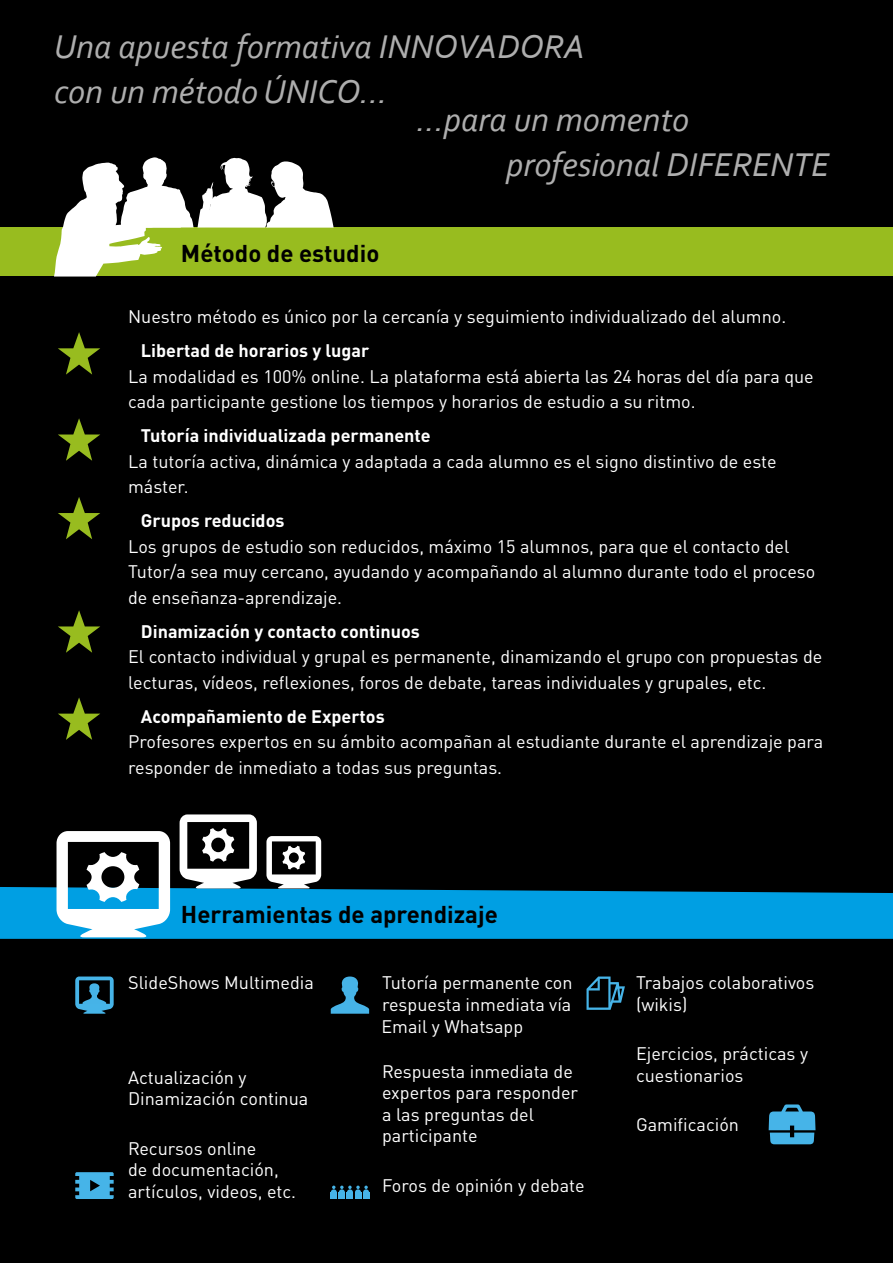
<style>
.page{position:relative;width:893px;height:1263px;background:#000}
.page>*{position:absolute;margin:0;border:0;box-sizing:border-box;transform-origin:0 0}
.t1{font:italic 34.5px/45px "Corbel";color:#aeaeae}
.t2{font:700 24px "DIN Pro";color:#000}
.t3{font:18px/21.6px "DIN Pro";color:#fff}
.t4{font:700 18px "DIN Pro";color:#fff}
</style>
<div class="page">
<div style="left:0;top:227px;width:893px;height:49px;background:#98bc1f"></div>
<svg style="left:331px;top:1185px;width:38px;height:13px"></svg>
<svg style="left:54px;top:157px;width:280px;height:120px"></svg>
<svg style="left:586px;top:976px;width:39px;height:34px"></svg>
<svg style="left:769px;top:1104px;width:46px;height:40px"></svg>
<svg style="left:0;top:887px;width:893px;height:52px;background:#0095d4"></svg>
<svg style="left:57px;top:831px;width:113px;height:106px"></svg>
<svg style="left:180px;top:814px;width:77px;height:74px"></svg>
<svg style="left:266px;top:836px;width:55px;height:52px"></svg>
<svg style="left:58px;top:332px;width:42px;height:43px"></svg>
<svg style="left:58px;top:418px;width:42px;height:43px"></svg>
<svg style="left:58px;top:497px;width:42px;height:42px"></svg>
<svg style="left:58px;top:610px;width:42px;height:43px"></svg>
<svg style="left:58px;top:697px;width:42px;height:43px"></svg>
<svg style="left:331px;top:976px;width:38px;height:38px"></svg>
<svg style="left:75px;top:1172px;width:39px;height:27px"></svg>
<svg style="left:75px;top:976px;width:39px;height:38px"></svg>
<h1 class="t1" style="left:54px;top:24px;width:532px">Una apuesta formativa INNOVADORA con un método ÚNICO...</h1>
<h1 class="t1" style="left:506px;top:96px;width:325px;text-indent:-90px">...para un momento profesional DIFERENTE</h1>
<h2 class="t2" style="left:181px;top:233px;width:200px">Método de estudio</h2>
<p class="t3" style="left:128px;top:304px;width:660px">Nuestro método es único por la cercanía y seguimiento individualizado del alumno.</p>
<p class="t4" style="left:141px;top:336px;width:230px">Libertad de horarios y lugar</p>
<p class="t3" style="left:128px;top:362px;width:687px;line-height:25.5px">La modalidad es 100% online. La plataforma está abierta las 24 horas del día para que cada participante gestione los tiempos y horarios de estudio a su ritmo.</p>
<p class="t4" style="left:141px;top:421px;width:291px">Tutoría individualizada permanente</p>
<p class="t3" style="left:128px;top:447px;width:650px;line-height:25.5px">La tutoría activa, dinámica y adaptada a cada alumno es el signo distintivo de este máster.</p>
<p class="t4" style="left:141px;top:506px;width:145px">Grupos reducidos</p>
<p class="t3" style="left:128px;top:532px;width:689px;line-height:25.5px">Los grupos de estudio son reducidos, máximo 15 alumnos, para que el contacto del<br>Tutor/a sea muy cercano, ayudando y acompañando al alumno durante todo el proceso de enseñanza-aprendizaje.</p>
<p class="t4" style="left:141px;top:616px;width:280px">Dinamización y contacto continuos</p>
<p class="t3" style="left:128px;top:642px;width:696px;line-height:25.5px">El contacto individual y grupal es permanente, dinamizando el grupo con propuestas de lecturas, vídeos, reflexiones, foros de debate, tareas individuales y grupales, etc.</p>
<p class="t4" style="left:141px;top:701px;width:245px">Acompañamiento de Expertos</p>
<p class="t3" style="left:128px;top:727px;width:697px;line-height:25.5px">Profesores expertos en su ámbito acompañan al estudiante durante el aprendizaje para responder de inmediato a todas sus preguntas.</p>
<h2 class="t2" style="left:181px;top:894px;width:318px">Herramientas de aprendizaje</h2>
<p class="t3" style="left:128px;top:970px;width:187px">SlideShows Multimedia</p>
<p class="t3" style="left:381px;top:970px;width:193px;text-align:justify">Tutoría permanente con respuesta inmediata vía Email y Whatsapp</p>
<p class="t3" style="left:128px;top:1064px;width:120px">Actualización y</p>
<p class="t3" style="left:382px;top:1058px;width:192px">Respuesta inmediata de</p>
<p class="t3" style="left:128px;top:1086px;width:182px">Dinamización continua</p>
<p class="t3" style="left:382px;top:1080px;width:198px">expertos para responder a las preguntas del participante</p>
<p class="t3" style="left:128px;top:1135px;width:170px">Recursos online<br>de documentación, artículos, videos, etc.</p>
<p class="t3" style="left:382px;top:1172px;width:204px">Foros de opinión y debate</p>
<p class="t3" style="left:636px;top:970px;width:180px">Trabajos colaborativos (wikis)</p>
<p class="t3" style="left:636px;top:1041px;width:174px">Ejercicios, prácticas y cuestionarios</p>
<p class="t3" style="left:636px;top:1112px;width:105px">Gamificación</p>
</div>
